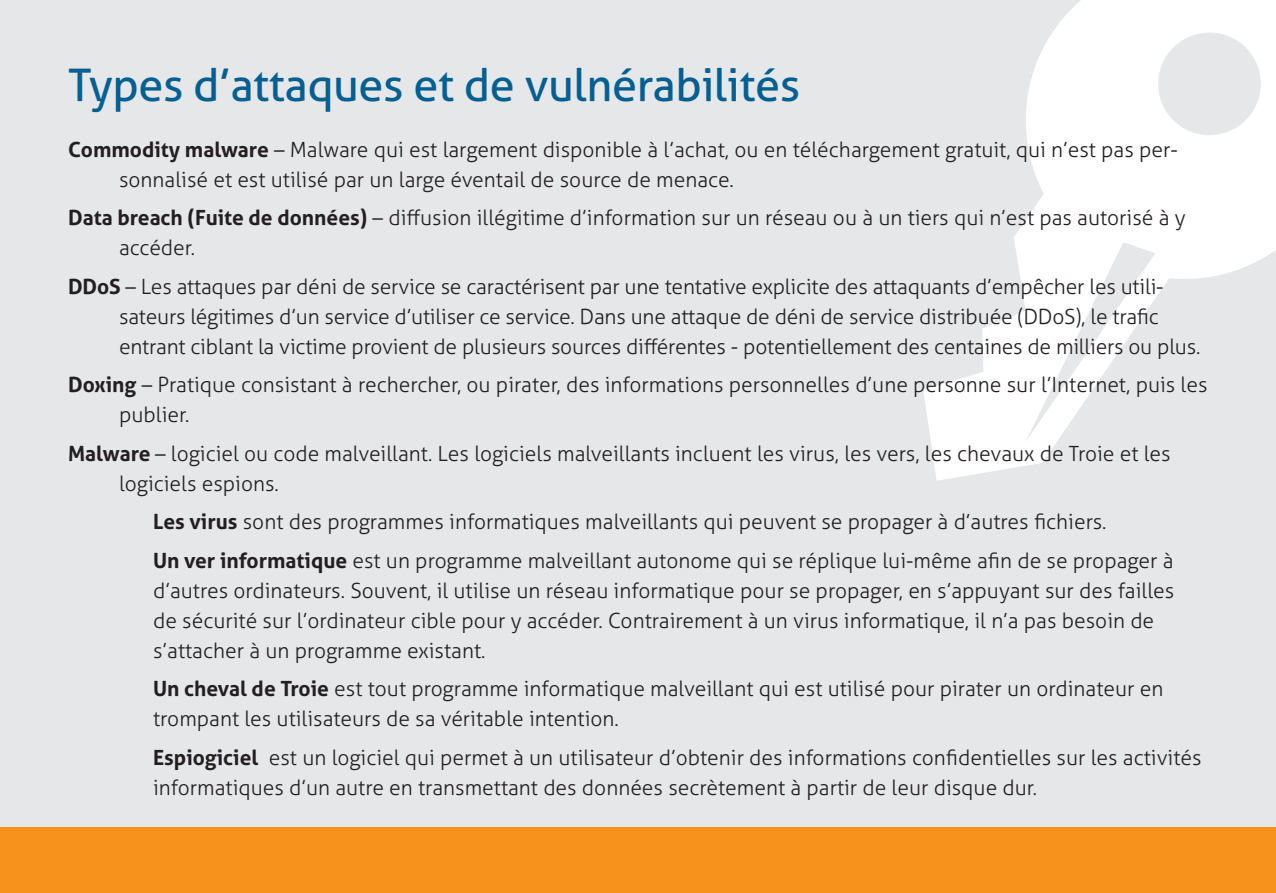
<style>
.page{position:relative;width:1276px;height:893px;background:#e6e7e9}
.page>*{position:absolute;margin:0;border:0;box-sizing:border-box;transform-origin:0 0}
.titoletto{font:45px "Aller";letter-spacing:-.01em;color:#016091}
.Vocaboli{font:300 21px/30px "Aller";color:#231f20}
.Vocaboli_-_interni{font:300 21px/30px "Aller";color:#231f20}
.s1{font-weight:700}
</style>
<div class="page">
<svg style="left:923px;top:0;width:353px;height:481px"></svg>
<div style="left:0;top:827px;width:1276px;height:66px;background:#f7931d"></div>
<p class="titoletto" style="left:68px;top:58px;width:733px">Types d’attaques et de vulnérabilités</p>
<p class="Vocaboli" style="left:119px;top:134px;width:1060px;text-indent:-51px"><span class="s1">Commodity malware</span> – Malware qui est largement disponible à l’achat, ou en téléchargement gratuit, qui n’est pas per&shy;sonnalisé et est utilisé par un large éventail de source de menace.</p>
<p class="Vocaboli" style="left:119px;top:203px;width:1068px;text-indent:-51px"><span class="s1">Data breach (Fuite de données)</span> – diffusion illégitime d’information sur un réseau ou à un tiers qui n’est pas autorisé à y accéder.</p>
<p class="Vocaboli" style="left:119px;top:271px;width:1083px;text-indent:-51px"><span class="s1">DDoS</span> – Les attaques par déni de service se caractérisent par une tentative explicite des attaquants d’empêcher les utili&shy;sateurs légitimes d’un service d’utiliser ce service. Dans une attaque de déni de service distribuée (DDoS), le trafic entrant ciblant la victime provient de plusieurs sources différentes - potentiellement des centaines de milliers ou plus.</p>
<p class="Vocaboli" style="left:119px;top:370px;width:1090px;text-indent:-51px"><span class="s1">Doxing</span> – Pratique consistant à rechercher, ou pirater, des informations personnelles d’une personne sur l’Internet, puis les publier.</p>
<p class="Vocaboli" style="left:119px;top:438px;width:1053px;text-indent:-51px"><span class="s1">Malware</span> – logiciel ou code malveillant. Les logiciels malveillants incluent les virus, les vers, les chevaux de Troie et les logiciels espions.</p>
<p class="Vocaboli_-_interni" style="left:153px;top:507px;width:955px"><span class="s1">Les virus</span> sont des programmes informatiques malveillants qui peuvent se propager à d’autres fichiers.</p>
<p class="Vocaboli_-_interni" style="left:153px;top:545px;width:1022px"><span class="s1">Un ver informatique</span> est un programme malveillant autonome qui se réplique lui-même afin de se propager à d’autres ordinateurs. Souvent, il utilise un réseau informatique pour se propager, en s’appuyant sur des failles de sécurité sur l’ordinateur cible pour y accéder. Contrairement à un virus informatique, il n’a pas besoin de s’attacher à un programme existant.</p>
<p class="Vocaboli_-_interni" style="left:153px;top:674px;width:1012px"><span class="s1">Un cheval de Troie</span> est tout programme informatique malveillant qui est utilisé pour pirater un ordinateur en trompant les utilisateurs de sa véritable intention.</p>
<p class="Vocaboli_-_interni" style="left:153px;top:742px;width:1050px"><span class="s1">Espiogiciel</span> est un logiciel qui permet à un utilisateur d’obtenir des informations confidentielles sur les activités informatiques d’un autre en transmettant des données secrètement à partir de leur disque dur.</p>
</div>
